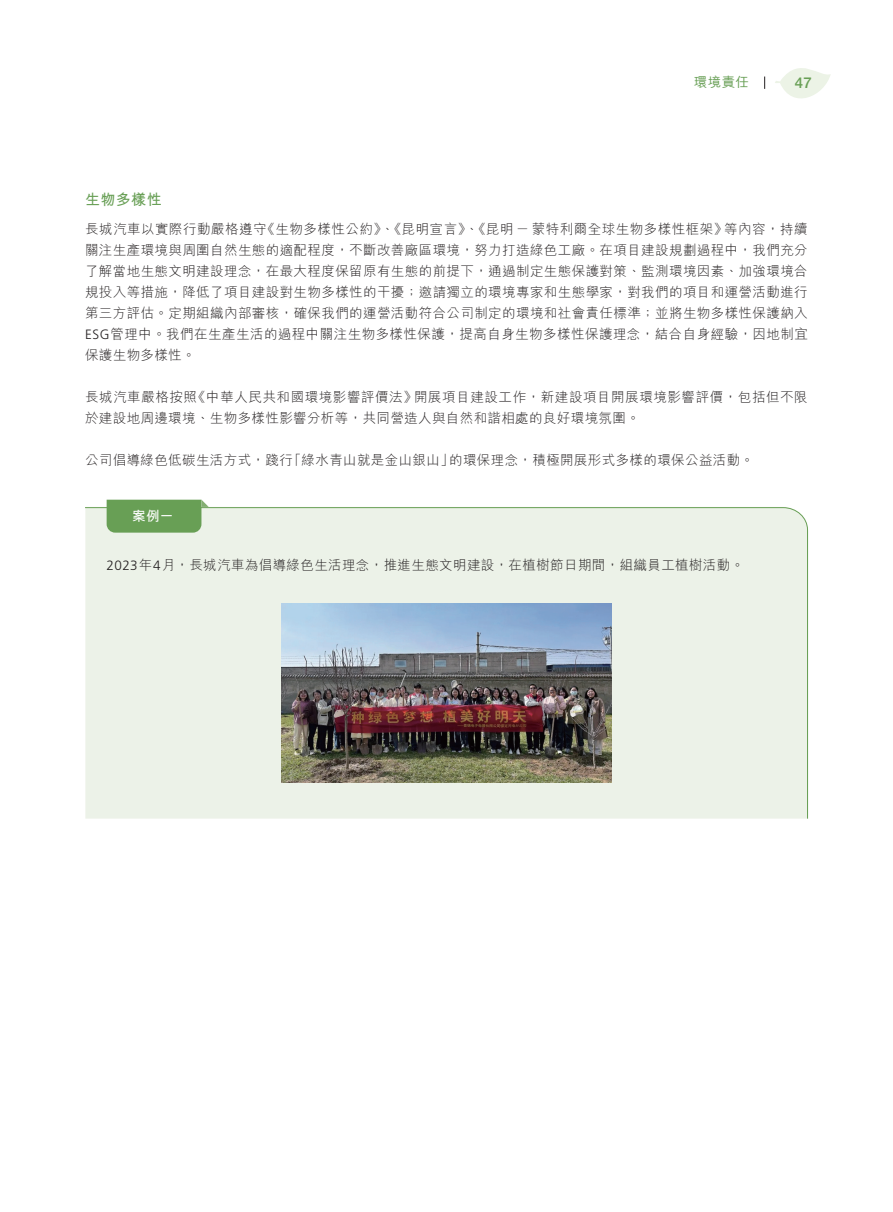
<style>
.page{position:relative;width:893px;height:1212px;background:#fff}
.page>*{position:absolute;margin:0;border:0;box-sizing:border-box;transform-origin:0 0}
.t1{font:700 15px "M Hei HK";letter-spacing:.03em;color:#689f55}
.t2{font:500 15px "Helvetica Neue LT Pro";color:#689f55}
.t3{font:300 13.5px/21px "M Hei HK";letter-spacing:.03em;color:#231f20;text-align:justify}
.t4{font:500 13.5px "M Hei HK";color:#689f55}
.t5{font:700 13.5px "M Hei HK";color:#fff}
.s1{font-family:"Frutiger LT Std"}
</style>
<div class="page">
<svg style="left:764px;top:77px;width:1px;height:12px"></svg>
<svg style="left:775px;top:68px;width:56px;height:31px"></svg>
<div style="left:85px;top:507px;width:723px;height:312px;background:#ecf2e8"></div>
<img style="left:282px;top:604px;width:329px;height:178px">
<svg style="left:107px;top:500px;width:102px;height:33px"></svg>
<p class="t4" style="left:694px;top:72px;width:57px">環境責任</p>
<p class="t2" style="left:795px;top:74px;width:18px">47</p>
<p class="t1" style="left:85px;top:188px;width:78px">生物多樣性</p>
<p class="t3" style="left:85px;top:219px;width:724px">長城汽車以實際行動嚴格遵守《生物多樣性公約》、《昆明宣言》、《昆明－蒙特利爾全球生物多樣性框架》等內容，持續關注生產環境與周圍自然生態的適配程度，不斷改善廠區環境，努力打造綠色工廠。在項目建設規劃過程中，我們充分了解當地生態文明建設理念，在最大程度保留原有生態的前提下，通過制定生態保護對策、監測環境因素、加強環境合規投入等措施，降低了項目建設對生物多樣性的干擾；邀請獨立的環境專家和生態學家，對我們的項目和運營活動進行第三方評估。定期組織內部審核，確保我們的運營活動符合公司制定的環境和社會責任標準；並將生物多樣性保護納入<span class="s1">ESG</span>管理中。我們在生產生活的過程中關注生物多樣性保護，提高自身生物多樣性保護理念，結合自身經驗，因地制宜保護生物多樣性。</p>
<p class="t3" style="left:85px;top:387px;width:724px">長城汽車嚴格按照《中華人民共和國環境影響評價法》開展項目建設工作，新建設項目開展環境影響評價，包括但不限於建設地周邊環境、生物多樣性影響分析等，共同營造人與自然和諧相處的良好環境氛圍。</p>
<p class="t3" style="left:85px;top:450px;width:671px">公司倡導綠色低碳生活方式，踐行「綠水青山就是金山銀山」的環保理念，積極開展形式多樣的環保公益活動。</p>
<p class="t5" style="left:132px;top:506px;width:43px">案例一</p>
<p class="t3" style="left:107px;top:555px;width:639px"><span class="s1">2023</span>年<span class="s1">4</span>月，長城汽車為倡導綠色生活理念，推進生態文明建設，在植樹節日期間，組織員工植樹活動。</p>
</div>
